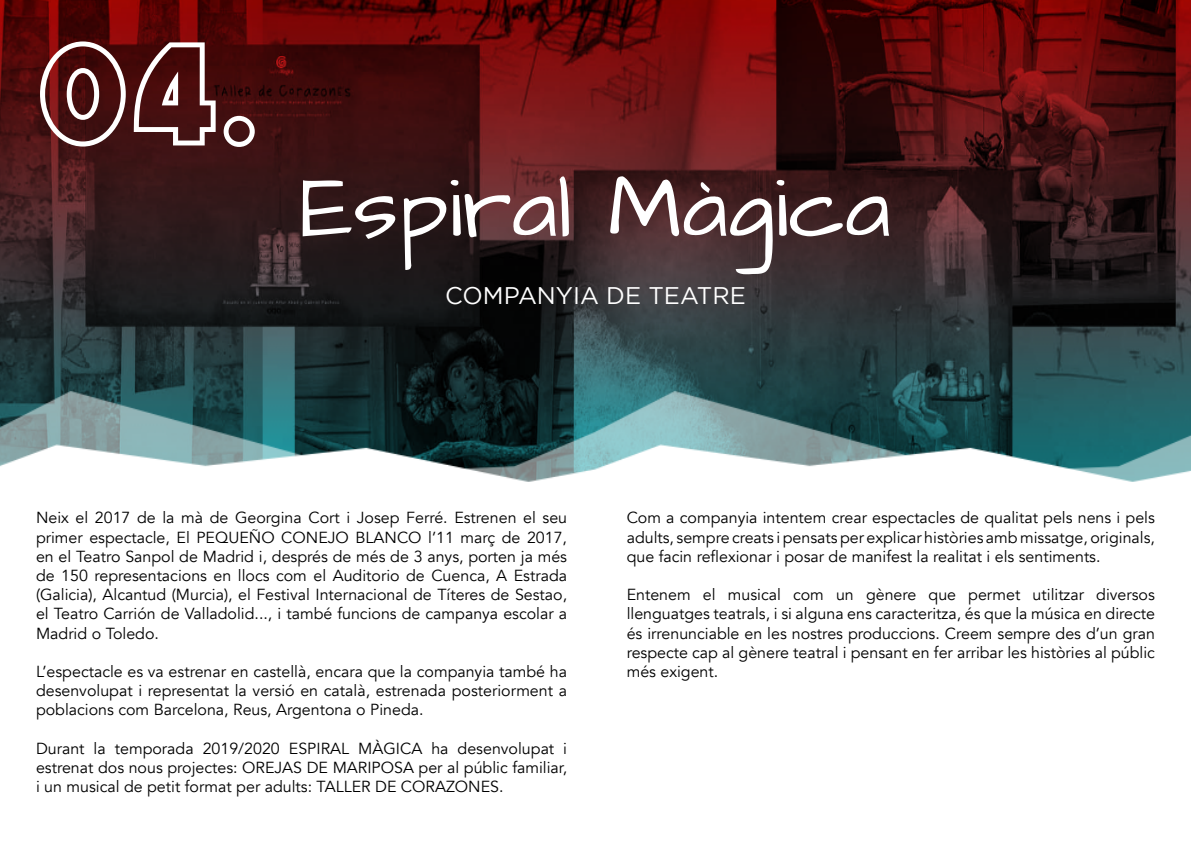
<style>
.page{position:relative;width:1191px;height:842px;background:#fff}
.page>*{position:absolute;margin:0;border:0;box-sizing:border-box;transform-origin:0 0}
.t1{font:133.5px "Vinnie Boom Bah NF";color:#fff}
.t2{font:72px "Architects Daughter";color:#fff}
.t3{font:24px "Homepage Baukasten";color:#fff}
.t4{font:16px/19.2px "Avenir";color:#000;text-align:justify}
</style>
<div class="page">
<img style="left:0;top:0;width:1191px;height:481px">
<h1 class="t1" style="left:36px;top:-7px;width:224px">04.</h1>
<h2 class="t2" style="left:300px;top:169px;width:592px">Espiral Màgica</h2>
<h3 class="t3" style="left:445px;top:282px;width:302px">COMPANYIA DE TEATRE</h3>
<p class="t4" style="left:36px;top:509px;width:532px">Neix el 2017 de la mà de Georgina Cort i Josep Ferré. Estrenen el seu primer espectacle, El PEQUEÑO CONEJO BLANCO l’11 març de 2017, en el Teatro Sanpol de Madrid i, després de més de 3 anys, porten ja més de 150 representacions en llocs com el Auditorio de Cuenca, A Estrada (Galicia), Alcantud (Murcia), el Festival Internacional de Títeres de Sestao, el Teatro Carrión de Valladolid..., i també funcions de campanya escolar a Madrid o Toledo.</p>
<p class="t4" style="left:36px;top:662px;width:532px">L’espectacle es va estrenar en castellà, encara que la companyia també ha desenvolupat i representat la versió en català, estrenada posteriorment a poblacions com Barcelona, Reus, Argentona o Pineda.</p>
<p class="t4" style="left:36px;top:739px;width:532px">Durant la temporada 2019/2020 ESPIRAL MÀGICA ha desenvolupat i estrenat dos nous projectes: OREJAS DE MARIPOSA per al públic familiar, i un musical de petit format per adults: TALLER DE CORAZONES.</p>
<p class="t4" style="left:626px;top:509px;width:530px">Com a companyia intentem crear espectacles de qualitat pels nens i pels adults, sempre creats i pensats per explicar històries amb missatge, originals, que facin reflexionar i posar de manifest la realitat i els sentiments.</p>
<p class="t4" style="left:626px;top:585px;width:530px">Entenem el musical com un gènere que permet utilitzar diversos llenguatges teatrals, i si alguna ens caracteritza, és que la música en directe és irrenunciable en les nostres produccions. Creem sempre des d’un gran respecte cap al gènere teatral i pensant en fer arribar les històries al públic més exigent.</p>
</div>
